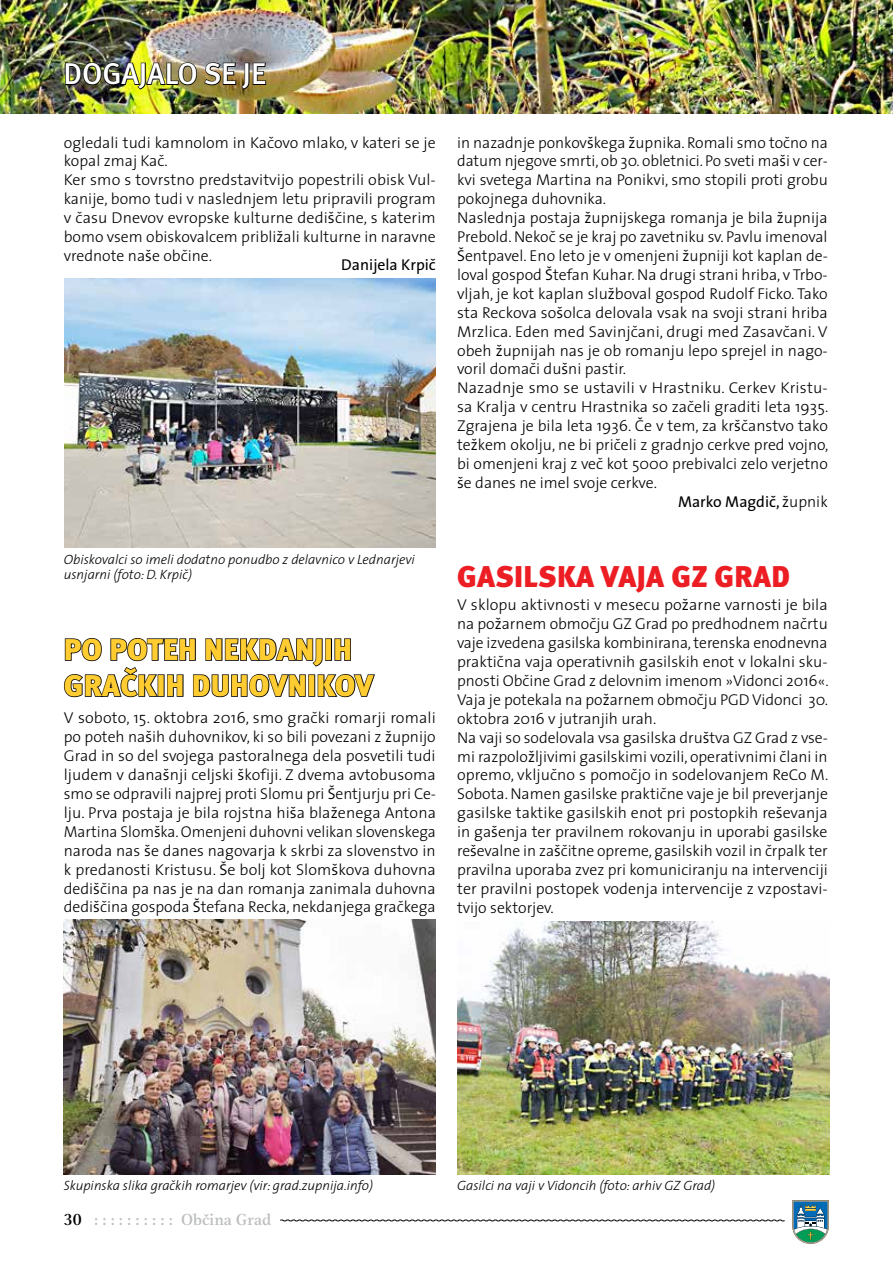
<style>
.page{position:relative;width:893px;height:1263px;background:#fff}
.page>*{position:absolute;margin:0;border:0;box-sizing:border-box;transform-origin:0 0}
.t1{font:30px/36px "Meta Black CELF";letter-spacing:.01em;color:#ffcc31}
.t2{font:30px "Meta Black CELF";letter-spacing:.01em;color:#ed1d24}
.t3{font:30px "Meta Medium CE";color:#fff}
.t4{font:500 16.5px "Gamma Itc TEE";color:#bcbec0}
.t5{font:300 15.75px/18.9px "The Sans OT";color:#000}
.t6{font:15.75px "The Sans OT";color:#000}
.t7{font:italic 300 13.5px/15px "The Sans OT";color:#000}
.s1{font-weight:300}
.s2{color:#000}
</style>
<div class="page">
<svg style="left:280px;top:1219px;width:505px;height:3px"></svg>
<svg style="left:792px;top:1200px;width:37px;height:44px"></svg>
<img style="left:0;top:0;width:893px;height:114px">
<svg style="left:63px;top:638px;width:312px;height:60px"></svg>
<img style="left:64px;top:61px;width:203px;height:29px">
<img style="left:64px;top:279px;width:372px;height:268px">
<img style="left:64px;top:920px;width:372px;height:254px">
<img style="left:457px;top:921px;width:372px;height:253px">
<h1 class="t3" style="left:63px;top:55px;width:204px">DOGAJALO SE JE</h1>
<p class="t5" style="left:64px;top:132px;width:374px">ogledali tudi kamnolom in Kačovo mlako, v kateri se je kopal zmaj Kač.<br>Ker smo s tovrstno predstavitvijo popestrili obisk Vul&shy;kanije, bomo tudi v naslednjem letu pripravili program v času Dnevov evropske kulturne dediščine, s katerim bomo vsem obiskovalcem približali kulturne in naravne vrednote naše občine.</p>
<p class="t6" style="left:341px;top:252px;width:96px">Danijela Krpič</p>
<p class="t7" style="left:64px;top:552px;width:353px">Obiskovalci so imeli dodatno ponudbo z delavnico v Lednarjevi usnjarni (foto: D. Krpič)</p>
<h1 class="t1" style="left:64px;top:631px;width:311px">PO POTEH NEKDANJIH<br>GRAČKIH DUHOVNIKOV</h1>
<p class="t5" style="left:64px;top:708px;width:374px;text-align:justify">V soboto, 15. oktobra 2016, smo grački romarji romali po poteh naših duhovnikov, ki so bili povezani z župnijo Grad in so del svojega pastoralnega dela posvetili tudi ljudem v današnji celjski škofiji. Z dvema avtobusoma smo se odpravili najprej proti Slomu pri Šentjurju pri Ce&shy;lju. Prva postaja je bila rojstna hiša blaženega Antona Martina Slomška. Omenjeni duhovni velikan slovenskega naroda nas še danes nagovarja k skrbi za slovenstvo in k predanosti Kristusu. Še bolj kot Slomškova duhovna dediščina pa nas je na dan romanja zanimala duhovna dediščina gospoda Štefana Recka, nekdanjega gračkega</p>
<p class="t5" style="left:457px;top:132px;width:372px">in nazadnje ponkovškega župnika. Romali smo točno na</p>
<p class="t5" style="left:457px;top:151px;width:372px">datum njegove smrti, ob 30. obletnici. Po sveti maši v cer-</p>
<p class="t5" style="left:457px;top:170px;width:372px">kvi svetega Martina na Ponikvi, smo stopili proti grobu</p>
<p class="t5" style="left:457px;top:189px;width:150px">pokojnega duhovnika.</p>
<p class="t5" style="left:457px;top:208px;width:372px">Naslednja postaja župnijskega romanja je bila župnija</p>
<p class="t5" style="left:457px;top:227px;width:372px">Prebold. Nekoč se je kraj po zavetniku sv. Pavlu imenoval</p>
<p class="t5" style="left:457px;top:246px;width:372px">Šentpavel. Eno leto je v omenjeni župniji kot kaplan de-</p>
<p class="t5" style="left:457px;top:265px;width:372px">loval gospod Štefan Kuhar. Na drugi strani hriba, v Trbo-</p>
<p class="t5" style="left:457px;top:283px;width:372px">vljah, je kot kaplan služboval gospod Rudolf Ficko. Tako</p>
<p class="t5" style="left:457px;top:302px;width:372px">sta Reckova sošolca delovala vsak na svoji strani hriba</p>
<p class="t5" style="left:457px;top:321px;width:372px">Mrzlica. Eden med Savinjčani, drugi med Zasavčani. V</p>
<p class="t5" style="left:457px;top:340px;width:372px">obeh župnijah nas je ob romanju lepo sprejel in nago-</p>
<p class="t5" style="left:457px;top:359px;width:170px">voril domači dušni pastir.</p>
<p class="t5" style="left:457px;top:378px;width:372px">Nazadnje smo se ustavili v Hrastniku. Cerkev Kristu-</p>
<p class="t5" style="left:457px;top:397px;width:373px">sa Kralja v centru Hrastnika so začeli graditi leta 1935.</p>
<p class="t5" style="left:457px;top:416px;width:372px">Zgrajena je bila leta 1936. Če v tem, za krščanstvo tako</p>
<p class="t5" style="left:457px;top:435px;width:373px">težkem okolju, ne bi pričeli z gradnjo cerkve pred vojno,</p>
<p class="t5" style="left:457px;top:454px;width:372px">bi omenjeni kraj z več kot 5000 prebivalci zelo verjetno</p>
<p class="t5" style="left:457px;top:472px;width:201px">še danes ne imel svoje cerkve.</p>
<p class="t6" style="left:678px;top:488px;width:151px">Marko Magdič, <span class="s1">župnik</span></p>
<h1 class="t2" style="left:457px;top:558px;width:334px">GASILSKA VAJA GZ GRAD</h1>
<p class="t5" style="left:457px;top:595px;width:373px">V sklopu aktivnosti v mesecu požarne varnosti je bila na požarnem območju GZ Grad po predhodnem načrtu vaje izvedena gasilska kombinirana, terenska enodnevna praktična vaja operativnih gasilskih enot v lokalni sku&shy;pnosti Občine Grad z delovnim imenom »Vidonci 2016«.<br>Vaja je potekala na požarnem območju PGD Vidonci 30. oktobra 2016 v jutranjih urah.<br>Na vaji so sodelovala vsa gasilska društva GZ Grad z vse&shy;mi razpoložljivimi gasilskimi vozili, operativnimi člani in opremo, vključno s pomočjo in sodelovanjem ReCo M.<br>Sobota. Namen gasilske praktične vaje je bil preverjanje gasilske taktike gasilskih enot pri postopkih reševanja in gašenja ter pravilnem rokovanju in uporabi gasilske reševalne in zaščitne opreme, gasilskih vozil in črpalk ter pravilna uporaba zvez pri komuniciranju na intervenciji ter pravilni postopek vodenja intervencije z vzpostavi&shy;tvijo sektorjev.</p>
<p class="t7" style="left:64px;top:1178px;width:311px">Skupinska slika gračkih romarjev (vir: grad.zupnija.info)</p>
<p class="t7" style="left:457px;top:1178px;width:260px">Gasilci na vaji v Vidoncih (foto: arhiv GZ Grad)</p>
<p class="t4" style="left:64px;top:1209px;width:209px"><span class="s2">30</span> : : : : : : : : : : Občina Grad</p>
</div>
